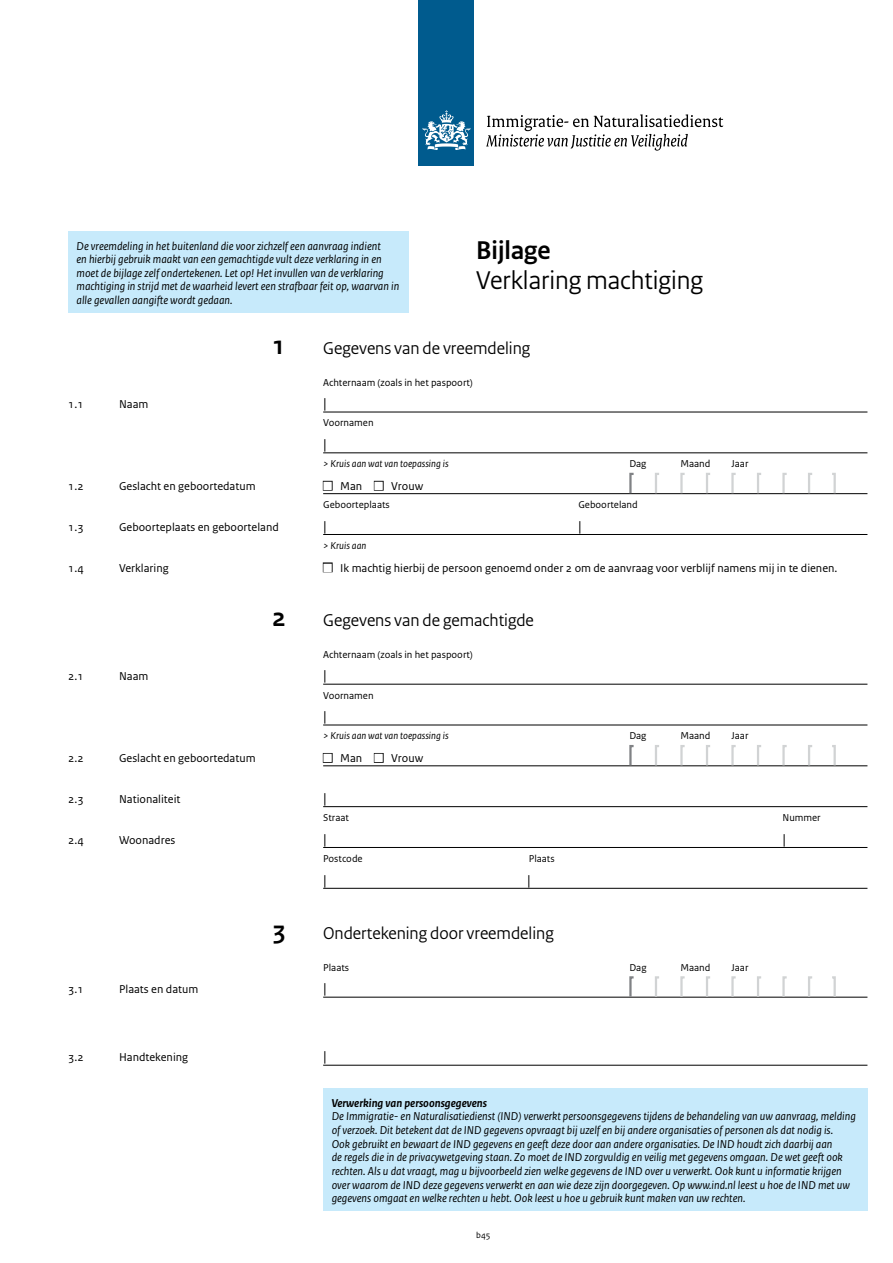
<style>
.page{position:relative;width:893px;height:1263px;background:#fff}
.page>*{position:absolute;margin:0;border:0;box-sizing:border-box;transform-origin:0 0}
.t1{font:27px "Rijksoverheid Sans Heading";color:#000}
.t2{font:700 27px "Rijksoverheid Sans Heading";color:#000}
.t3{font:18px "Rijksoverheid Sans Heading";color:#000}
.t4{font:15px "Rijksoverheid Sans Text";color:#000}
.t5{font:italic 12px/13.6px "Rijksoverheid Sans Text";color:#000}
.t6{font:12px "Rijksoverheid Sans Text";color:#000}
.t7{font:italic 700 12px "Rijksoverheid Sans Text";color:#000}
.t8{font:10.5px "Rijksoverheid Sans Text";color:#000}
.t9{font:italic 10.5px "Rijksoverheid Sans Text";color:#000}
.t10{font:9px "Rijksoverheid Sans Text";color:#000}
.s1{color:#fff}
</style>
<div class="page">
<div style="left:419px;top:0;width:55px;height:166px;background:#005b8e"></div>
<svg style="left:423px;top:110px;width:47px;height:40px"></svg>
<svg style="left:486px;top:114px;width:237px;height:37px"></svg>
<hr style="left:323px;top:412px;width:544px;height:1px;background:#000">
<hr style="left:323px;top:452px;width:544px;height:1px;background:#000">
<hr style="left:323px;top:493px;width:544px;height:1px;background:#000">
<hr style="left:323px;top:534px;width:544px;height:1px;background:#000">
<div style="left:323px;top:481px;width:10px;height:10px;border:2px solid #000"></div>
<div style="left:374px;top:481px;width:10px;height:10px;border:2px solid #000"></div>
<svg style="left:628px;top:472px;width:8px;height:23px"></svg>
<svg style="left:654px;top:472px;width:7px;height:23px"></svg>
<svg style="left:756px;top:472px;width:7px;height:23px"></svg>
<svg style="left:781px;top:472px;width:8px;height:23px"></svg>
<svg style="left:807px;top:472px;width:7px;height:23px"></svg>
<svg style="left:705px;top:472px;width:7px;height:23px"></svg>
<svg style="left:830px;top:472px;width:7px;height:23px"></svg>
<svg style="left:679px;top:472px;width:8px;height:23px"></svg>
<svg style="left:730px;top:472px;width:8px;height:23px"></svg>
<div style="left:323px;top:562px;width:10px;height:10px;border:2px solid #000"></div>
<hr style="left:323px;top:684px;width:544px;height:1px;background:#000">
<hr style="left:323px;top:725px;width:544px;height:1px;background:#000">
<hr style="left:323px;top:765px;width:544px;height:1px;background:#000">
<hr style="left:323px;top:806px;width:544px;height:1px;background:#000">
<hr style="left:323px;top:847px;width:544px;height:1px;background:#000">
<hr style="left:323px;top:888px;width:544px;height:1px;background:#000">
<div style="left:323px;top:753px;width:10px;height:10px;border:2px solid #000"></div>
<div style="left:374px;top:753px;width:10px;height:10px;border:2px solid #000"></div>
<svg style="left:628px;top:745px;width:8px;height:22px"></svg>
<svg style="left:654px;top:745px;width:7px;height:22px"></svg>
<svg style="left:756px;top:745px;width:7px;height:22px"></svg>
<svg style="left:781px;top:745px;width:8px;height:22px"></svg>
<svg style="left:807px;top:745px;width:7px;height:22px"></svg>
<svg style="left:705px;top:745px;width:7px;height:22px"></svg>
<svg style="left:830px;top:745px;width:7px;height:22px"></svg>
<svg style="left:679px;top:745px;width:8px;height:22px"></svg>
<svg style="left:730px;top:745px;width:8px;height:22px"></svg>
<hr style="left:323px;top:997px;width:544px;height:1px;background:#000">
<hr style="left:323px;top:1065px;width:544px;height:1px;background:#000">
<svg style="left:628px;top:976px;width:8px;height:22px"></svg>
<svg style="left:654px;top:976px;width:7px;height:22px"></svg>
<svg style="left:756px;top:976px;width:7px;height:22px"></svg>
<svg style="left:781px;top:976px;width:8px;height:22px"></svg>
<svg style="left:807px;top:976px;width:7px;height:22px"></svg>
<svg style="left:705px;top:976px;width:7px;height:22px"></svg>
<svg style="left:830px;top:976px;width:7px;height:22px"></svg>
<svg style="left:679px;top:976px;width:8px;height:22px"></svg>
<svg style="left:730px;top:976px;width:8px;height:22px"></svg>
<div style="left:323px;top:1089px;width:544px;height:122px;background:#c7eafb"></div>
<div style="left:68px;top:231px;width:340px;height:82px;background:#c7eafb"></div>
<p class="t5" style="left:77px;top:239px;width:324px">De vreemdeling in het buitenland die voor zichzelf een aanvraag indient<br>en hierbij gebruik maakt van een gemachtigde vult deze verklaring in en moet de bijlage zelf ondertekenen. Let op! Het invullen van de verklaring machtiging in strijd met de waarheid levert een strafbaar feit op, waarvan in alle gevallen aangifte wordt gedaan.</p>
<h1 class="t2" style="left:476px;top:235px;width:76px">Bijlage</h1>
<h1 class="t1" style="left:476px;top:264px;width:228px">Verklaring machtiging</h1>
<h1 class="t2" style="left:272px;top:330px;width:15px">1</h1>
<h2 class="t3" style="left:323px;top:337px;width:209px">Gegevens van de vreemdeling</h2>
<p class="t6" style="left:68px;top:397px;width:17px">1.1</p>
<p class="t6" style="left:119px;top:397px;width:31px">Naam</p>
<p class="t6" style="left:68px;top:479px;width:17px">1.2</p>
<p class="t6" style="left:119px;top:479px;width:138px">Geslacht en geboortedatum</p>
<p class="t6" style="left:68px;top:520px;width:17px">1.3</p>
<p class="t6" style="left:119px;top:520px;width:161px">Geboorteplaats en geboorteland</p>
<p class="t6" style="left:68px;top:561px;width:17px">1.4</p>
<p class="t6" style="left:119px;top:561px;width:51px">Verklaring</p>
<p class="t8" style="left:323px;top:376px;width:151px">Achternaam (zoals in het paspoort)</p>
<p class="t4" style="left:323px;top:395px;width:5px">|</p>
<p class="t8" style="left:323px;top:417px;width:52px">Voornamen</p>
<p class="t4" style="left:323px;top:436px;width:5px">|</p>
<p class="t9" style="left:323px;top:458px;width:127px">&gt; Kruis aan wat van toepassing is</p>
<p class="t8" style="left:629px;top:458px;width:19px">Dag</p>
<p class="t8" style="left:680px;top:458px;width:32px">Maand</p>
<p class="t8" style="left:731px;top:458px;width:19px">Jaar</p>
<p class="t6" style="left:323px;top:479px;width:102px"><span class="s1">■</span> Man <span class="s1">■</span> Vrouw</p>
<p class="t8" style="left:323px;top:498px;width:68px">Geboorteplaats</p>
<p class="t8" style="left:578px;top:498px;width:61px">Geboorteland</p>
<p class="t4" style="left:323px;top:517px;width:5px">|</p>
<p class="t4" style="left:578px;top:517px;width:5px">|</p>
<p class="t9" style="left:323px;top:539px;width:45px">&gt; Kruis aan</p>
<p class="t6" style="left:323px;top:561px;width:516px"><span class="s1">■</span> Ik machtig hierbij de persoon genoemd onder 2 om de aanvraag voor verblijf namens mij in te dienen.</p>
<p class="t6" style="left:68px;top:670px;width:17px">2.1</p>
<p class="t6" style="left:119px;top:670px;width:31px">Naam</p>
<p class="t6" style="left:68px;top:751px;width:17px">2.2</p>
<p class="t6" style="left:119px;top:751px;width:138px">Geslacht en geboortedatum</p>
<p class="t6" style="left:68px;top:792px;width:17px">2.3</p>
<p class="t6" style="left:119px;top:792px;width:63px">Nationaliteit</p>
<p class="t6" style="left:68px;top:833px;width:17px">2.4</p>
<p class="t6" style="left:119px;top:833px;width:58px">Woonadres</p>
<p class="t6" style="left:68px;top:982px;width:17px">3.1</p>
<p class="t6" style="left:119px;top:982px;width:81px">Plaats en datum</p>
<h1 class="t2" style="left:272px;top:602px;width:15px">2</h1>
<h2 class="t3" style="left:323px;top:610px;width:212px">Gegevens van de gemachtigde</h2>
<p class="t8" style="left:323px;top:648px;width:151px">Achternaam (zoals in het paspoort)</p>
<p class="t4" style="left:323px;top:667px;width:5px">|</p>
<p class="t8" style="left:323px;top:689px;width:52px">Voornamen</p>
<p class="t4" style="left:323px;top:708px;width:5px">|</p>
<p class="t9" style="left:323px;top:730px;width:127px">&gt; Kruis aan wat van toepassing is</p>
<p class="t8" style="left:629px;top:730px;width:19px">Dag</p>
<p class="t8" style="left:680px;top:730px;width:32px">Maand</p>
<p class="t8" style="left:731px;top:730px;width:19px">Jaar</p>
<p class="t6" style="left:323px;top:751px;width:102px"><span class="s1">■</span> Man <span class="s1">■</span> Vrouw</p>
<p class="t4" style="left:323px;top:789px;width:5px">|</p>
<p class="t8" style="left:323px;top:811px;width:27px">Straat</p>
<p class="t8" style="left:782px;top:811px;width:40px">Nummer</p>
<p class="t4" style="left:323px;top:830px;width:5px">|</p>
<p class="t4" style="left:782px;top:830px;width:5px">|</p>
<p class="t8" style="left:323px;top:852px;width:41px">Postcode</p>
<p class="t8" style="left:529px;top:852px;width:28px">Plaats</p>
<p class="t4" style="left:323px;top:871px;width:5px">|</p>
<p class="t4" style="left:527px;top:871px;width:5px">|</p>
<h1 class="t2" style="left:272px;top:915px;width:15px">3</h1>
<h2 class="t3" style="left:323px;top:923px;width:232px">Ondertekening door vreemdeling</h2>
<p class="t8" style="left:323px;top:961px;width:28px">Plaats</p>
<p class="t8" style="left:629px;top:961px;width:19px">Dag</p>
<p class="t8" style="left:680px;top:961px;width:32px">Maand</p>
<p class="t8" style="left:731px;top:961px;width:19px">Jaar</p>
<p class="t4" style="left:323px;top:980px;width:5px">|</p>
<p class="t6" style="left:68px;top:1051px;width:17px">3.2</p>
<p class="t6" style="left:119px;top:1051px;width:71px">Handtekening</p>
<p class="t4" style="left:323px;top:1048px;width:5px">|</p>
<p class="t7" style="left:332px;top:1096px;width:157px">Verwerking van persoonsgegevens</p>
<p class="t5" style="left:332px;top:1110px;width:526px">De Immigratie- en Naturalisatiedienst (IND) verwerkt persoonsgegevens tijdens de behandeling van uw aanvraag, melding of verzoek. Dit betekent dat de IND gegevens opvraagt bij uzelf en bij andere organisaties of personen als dat nodig is.<br>Ook gebruikt en bewaart de IND gegevens en geeft deze door aan andere organisaties. De IND houdt zich daarbij aan<br>de regels die in de privacywetgeving staan. Zo moet de IND zorgvuldig en veilig met gegevens omgaan. De wet geeft ook rechten. Als u dat vraagt, mag u bijvoorbeeld zien welke gegevens de IND over u verwerkt. Ook kunt u informatie krijgen over waarom de IND deze gegevens verwerkt en aan wie deze zijn doorgegeven. Op www.ind.nl leest u hoe de IND met uw gegevens omgaat en welke rechten u hebt. Ook leest u hoe u gebruik kunt maken van uw rechten.</p>
<p class="t10" style="left:476px;top:1230px;width:16px">b45</p>
</div>
